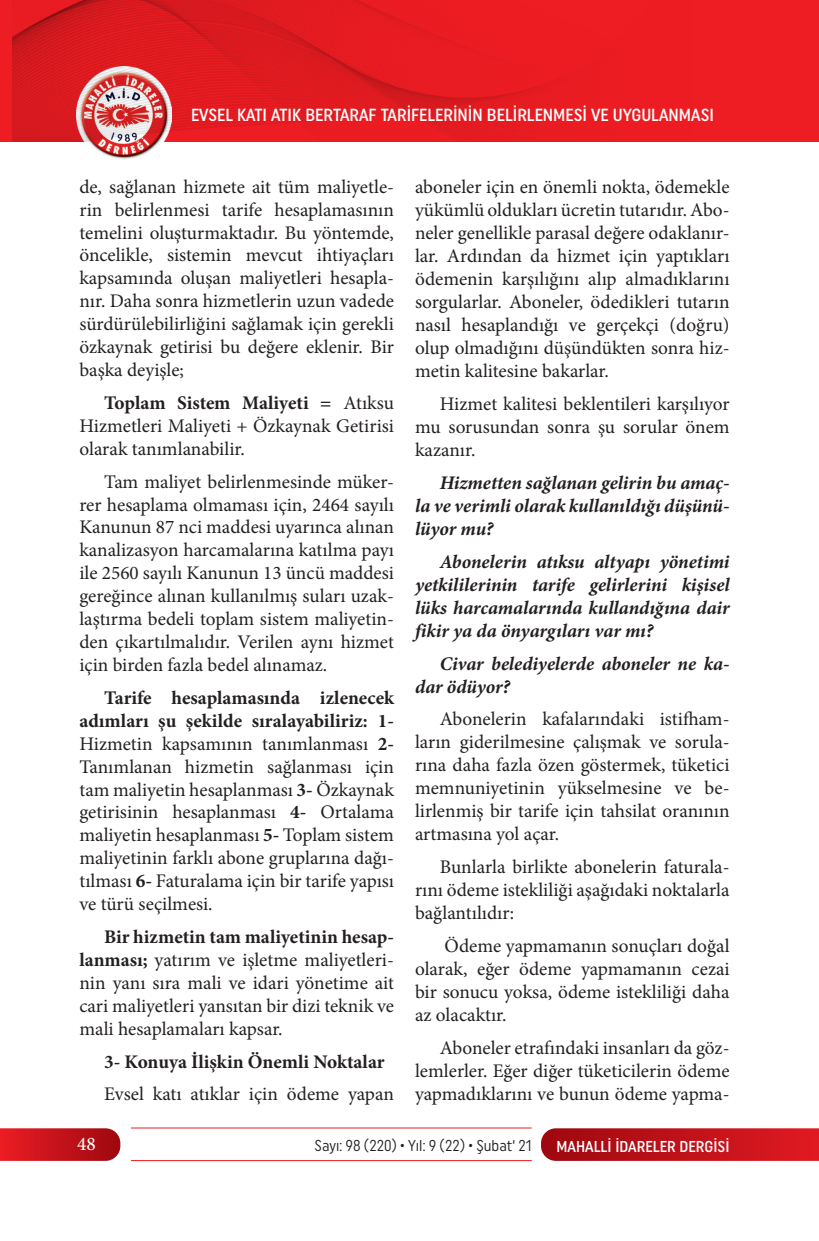
<style>
.page{position:relative;width:819px;height:1241px;background:#fff}
.page>*{position:absolute;margin:0;border:0;box-sizing:border-box;transform-origin:0 0}
.t1{font:19.25px/22.9px "Minion Pro";color:#231f20;text-align:justify}
.t2{font:italic 700 19.25px/22.9px "Minion Pro";letter-spacing:-.005em;color:#231f20;text-align:justify}
.t3{font:700 19.25px "Minion Pro";color:#231f20}
.t4{font:500 19.25px "Minion Pro";color:#fff}
.t5{font:500 17.5px "Uniform Condensed";color:#fff}
.t6{font:15.75px "Uniform Condensed";color:#231f20;scale:.95 1}
.t7{font:500 15.75px "Uniform Condensed";color:#fff}
.s1{font-weight:700}
</style>
<div class="page">
<svg style="left:541px;top:1128px;width:278px;height:32px;background:#c0151d"></svg>
<svg style="left:0;top:1128px;width:120px;height:32px;background:#c61920"></svg>
<hr style="left:131px;top:1127px;width:400px;height:1px;background:#ee1d23">
<hr style="left:131px;top:1159px;width:400px;height:1px;background:#ee1d23">
<div style="left:0;top:0;width:819px;height:141px;background:#ee1d23"></div>
<img style="left:76px;top:141px;width:96px;height:18px">
<img style="left:13px;top:0;width:550px;height:141px">
<p class="t5" style="left:191px;top:105px;width:524px">EVSEL KATI ATIK BERTARAF TARİFELERİNİN BELİRLENMESİ VE UYGULANMASI</p>
<p class="t1" style="left:79px;top:175px;width:316px">de, sağlanan hizmete ait tüm maliyetle&shy;rin belirlenmesi tarife hesaplamasının temelini oluşturmaktadır. Bu yöntemde, öncelikle, sistemin mevcut ihtiyaçları kapsamında oluşan maliyetleri hesapla&shy;nır. Daha sonra hizmetlerin uzun vadede sürdürülebilirliğini sağlamak için gerekli özkaynak getirisi bu değere eklenir. Bir başka deyişle;</p>
<p class="t1" style="left:79px;top:391px;width:316px;text-indent:25px"><span class="s1">Toplam Sistem Maliyeti =</span> Atıksu Hizmetleri Maliyeti + Özkaynak Getirisi olarak tanımlanabilir.</p>
<p class="t1" style="left:79px;top:470px;width:316px;text-indent:25px">Tam maliyet belirlenmesinde müker&shy;rer hesaplama olmaması için, 2464 sayılı Kanunun 87 nci maddesi uyarınca alınan kanalizasyon harcamalarına katılma payı ile 2560 sayılı Kanunun 13 üncü maddesi gereğince alınan kullanılmış suları uzak&shy;laştırma bedeli toplam sistem maliyetin&shy;den çıkartılmalıdır. Verilen aynı hizmet için birden fazla bedel alınamaz.</p>
<p class="t1" style="left:79px;top:686px;width:316px;text-indent:25px"><span class="s1">Tarife hesaplamasında izlenecek adımları şu şekilde sıralayabiliriz: 1- </span>Hizmetin kapsamının tanımlanması <span class="s1">2- </span>Tanımlanan hizmetin sağlanması için tam maliyetin hesaplanması <span class="s1">3-</span> Özkaynak getirisinin hesaplanması <span class="s1">4-</span> Ortalama maliyetin hesaplanması <span class="s1">5-</span> Toplam sistem maliyetinin farklı abone gruplarına dağı&shy;tılması <span class="s1">6-</span> Faturalama için bir tarife yapısı ve türü seçilmesi.</p>
<p class="t1" style="left:79px;top:925px;width:316px;text-indent:25px"><span class="s1">Bir hizmetin tam maliyetinin hesap&shy;lanması;</span> yatırım ve işletme maliyetleri&shy;nin yanı sıra mali ve idari yönetime ait cari maliyetleri yansıtan bir dizi teknik ve mali hesaplamaları kapsar.</p>
<p class="t3" style="left:104px;top:1047px;width:282px">3- Konuya İlişkin Önemli Noktalar</p>
<p class="t1" style="left:104px;top:1082px;width:291px">Evsel katı atıklar için ödeme yapan</p>
<p class="t1" style="left:415px;top:175px;width:316px">aboneler için en önemli nokta, ödemekle yükümlü oldukları ücretin tutarıdır. Abo&shy;neler genellikle parasal değere odaklanır&shy;lar. Ardından da hizmet için yaptıkları ödemenin karşılığını alıp almadıklarını sorgularlar. Aboneler, ödedikleri tutarın nasıl hesaplandığı ve gerçekçi (doğru) olup olmadığını düşündükten sonra hiz&shy;metin kalitesine bakarlar.</p>
<p class="t1" style="left:415px;top:392px;width:316px;text-indent:25px">Hizmet kalitesi beklentileri karşılıyor mu sorusundan sonra şu sorular önem kazanır.</p>
<p class="t2" style="left:415px;top:470px;width:316px;text-indent:25px">Hizmetten sağlanan gelirin bu amaç&shy;la ve verimli olarak kullanıldığı düşünü&shy;lüyor mu?</p>
<p class="t2" style="left:415px;top:549px;width:316px;text-indent:25px">Abonelerin atıksu altyapı yönetimi yetkililerinin tarife gelirlerini kişisel lüks harcamalarında kullandığına dair fikir ya da önyargıları var mı?</p>
<p class="t2" style="left:415px;top:651px;width:316px;text-indent:25px">Civar belediyelerde aboneler ne ka&shy;dar ödüyor?</p>
<p class="t1" style="left:415px;top:707px;width:316px;text-indent:25px">Abonelerin kafalarındaki istifham&shy;ların giderilmesine çalışmak ve sorula&shy;rına daha fazla özen göstermek, tüketici memnuniyetinin yükselmesine ve be&shy;lirlenmiş bir tarife için tahsilat oranının artmasına yol açar.</p>
<p class="t1" style="left:415px;top:855px;width:316px;text-indent:25px">Bunlarla birlikte abonelerin faturala&shy;rını ödeme istekliliği aşağıdaki noktalarla bağlantılıdır:</p>
<p class="t1" style="left:415px;top:934px;width:316px;text-indent:29px">Ödeme yapmamanın sonuçları doğal olarak, eğer ödeme yapmamanın cezai bir sonucu yoksa, ödeme istekliliği daha az olacaktır.</p>
<p class="t1" style="left:415px;top:1036px;width:316px;text-indent:25px">Aboneler etrafındaki insanları da göz&shy;lemlerler. Eğer diğer tüketicilerin ödeme yapmadıklarını ve bunun ödeme yapma-</p>
<p class="t4" style="left:77px;top:1131px;width:20px">48</p>
<p class="t6" style="left:314px;top:1136px;width:230px">Sayı: 98 (220) • Yıl: 9 (22) • Şubat‘ 21</p>
<p class="t7" style="left:556px;top:1136px;width:175px">MAHALLİ İDARELER DERGİSİ</p>
</div>
